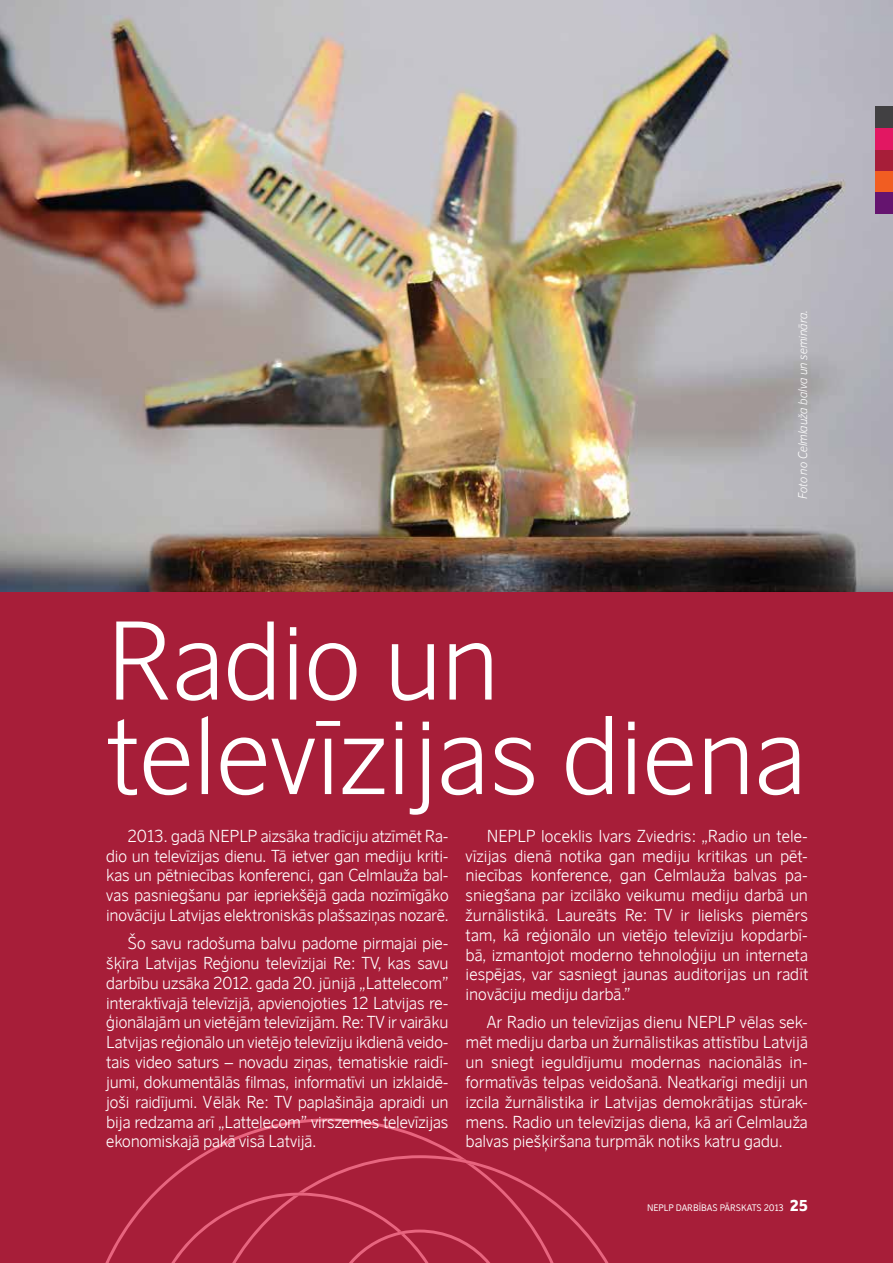
<style>
.page{position:relative;width:893px;height:1263px;background:#fff}
.page>*{position:absolute;margin:0;border:0;box-sizing:border-box;transform-origin:0 0}
.t1{font:300 106.5px/94.5px "Scandinavian Balt";color:#fff}
.t2{font:300 16.5px/19.8px "Scandinavian Balt";letter-spacing:-.01em;color:#fff;text-align:justify}
.t3{font:italic 300 12px "Scandinavian Balt";color:#fff}
.t4{font:9px "Scandinavian Balt";color:#fff}
.s1{font-weight:900;font-size:15px}
</style>
<div class="page">
<div style="left:0;top:497px;width:893px;height:766px;background:#a71e39"></div>
<img style="left:0;top:0;width:893px;height:591px">
<div style="left:876px;top:192px;width:17px;height:22px;background:#65146f"></div>
<div style="left:876px;top:171px;width:17px;height:21px;background:#f15d22"></div>
<div style="left:876px;top:149px;width:17px;height:22px;background:#a71e39"></div>
<div style="left:876px;top:128px;width:17px;height:21px;background:#e21762"></div>
<div style="left:876px;top:106px;width:17px;height:22px;background:#414042"></div>
<svg style="left:105px;top:1118px;width:353px;height:145px"></svg>
<svg style="left:208px;top:1155px;width:401px;height:108px"></svg>
<svg style="left:149px;top:1192px;width:362px;height:71px"></svg>
<p class="t3" style="left:796px;top:499px;width:191px;rotate:-90deg">Foto no Celmlauža balva un semināra.</p>
<h1 class="t1" style="left:106px;top:616px;width:702px">Radio un televīzijas diena</h1>
<p class="t2" style="left:128px;top:826px;width:103px">2013. gadā NEPLP</p>
<p class="t2" style="left:106px;top:826px;width:344px;text-indent:154px">aizsāka tradīciju atzīmēt Ra&shy;dio un televīzijas dienu. Tā ietver gan mediju kriti&shy;kas un pētniecības konferenci, gan Celmlauža bal&shy;vas pasniegšanu par iepriekšējā gada nozīmīgāko inovāciju Latvijas elektroniskās plašsaziņas nozarē.</p>
<p class="t2" style="left:106px;top:934px;width:344px;text-indent:21px">Šo savu radošuma balvu padome pirmajai pie&shy;šķīra Latvijas Reģionu televīzijai Re: TV, kas savu darbību uzsāka 2012. gada 20. jūnijā „Lattelecom” interaktīvajā televīzijā, apvienojoties 12 Latvijas re&shy;ģionālajām un vietējām televīzijām. Re: TV ir vairāku Latvijas reģionālo un vietējo televīziju ikdienā veido&shy;tais video saturs – novadu ziņas, tematiskie raidī&shy;jumi, dokumentālās filmas, informatīvi un izklaidē&shy;joši raidījumi. Vēlāk Re: TV paplašināja apraidi un bija redzama arī „Lattelecom” virszemes televīzijas ekonomiskajā pakā visā Latvijā.</p>
<p class="t2" style="left:466px;top:826px;width:344px;text-indent:76px">loceklis Ivars Zviedris: „Radio un tele&shy;vīzijas dienā notika gan mediju kritikas un pēt&shy;niecības konference, gan Celmlauža balvas pa&shy;sniegšana par izcilāko veikumu mediju darbā un žurnālistikā. Laureāts Re: TV ir lielisks piemērs tam, kā reģionālo un vietējo televīziju kopdarbī&shy;bā, izmantojot moderno tehnoloģiju un interneta iespējas, var sasniegt jaunas auditorijas un radīt inovāciju mediju darbā.”</p>
<p class="t2" style="left:487px;top:1013px;width:222px">Ar Radio un televīzijas dienu NEPLP</p>
<p class="t2" style="left:487px;top:826px;width:22px">NEPLP</p>
<p class="t2" style="left:466px;top:1013px;width:344px;text-indent:274px">vēlas sek&shy;mēt mediju darba un žurnālistikas attīstību Latvijā un sniegt ieguldījumu modernas nacionālās in&shy;formatīvās telpas veidošanā. Neatkarīgi mediji un izcila žurnālistika ir Latvijas demokrātijas stūrak&shy;mens. Radio un televīzijas diena, kā arī Celmlauža balvas piešķiršana turpmāk notiks katru gadu.</p>
<p class="t4" style="left:647px;top:1202px;width:162px">NEPLP DARBĪBAS PĀRSKATS 2013 <span class="s1">25</span></p>
</div>
